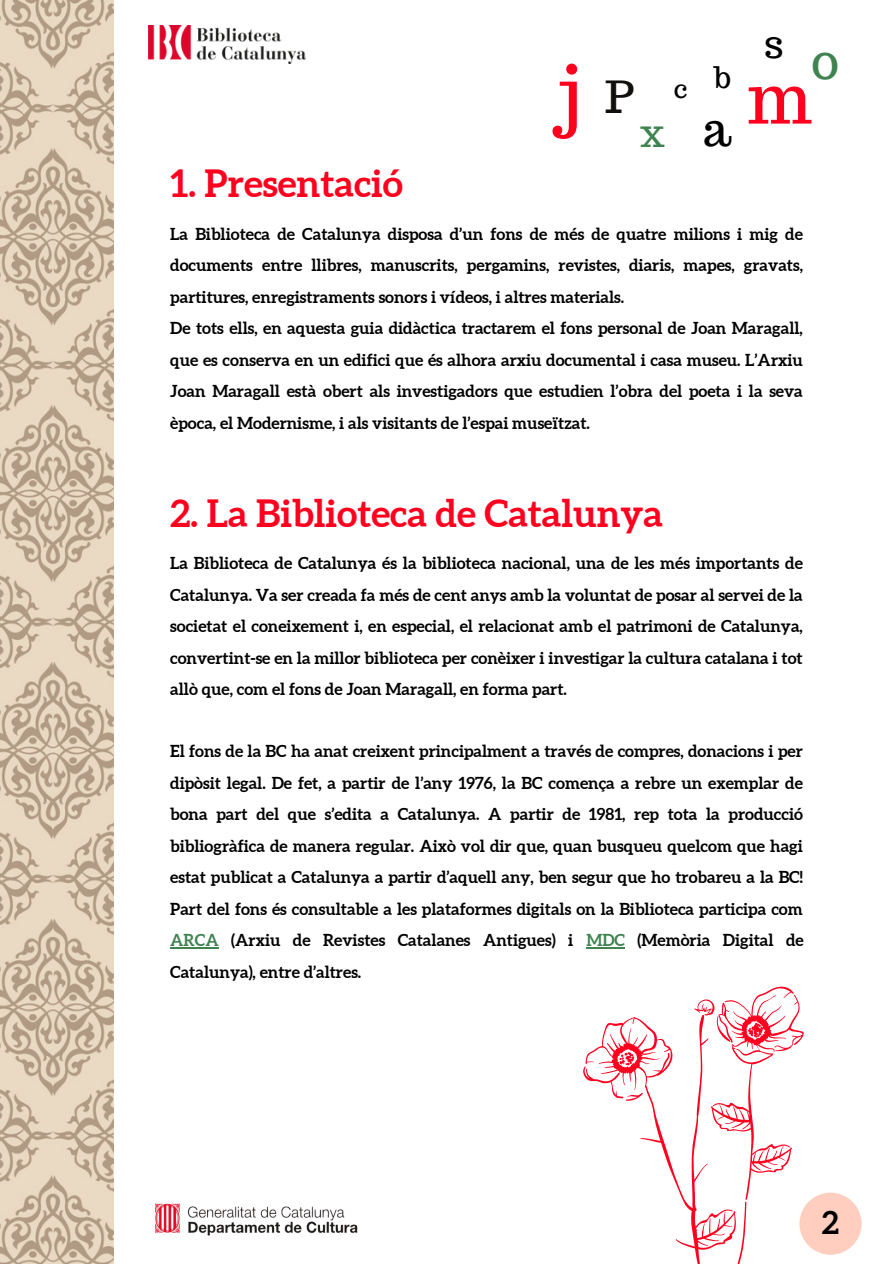
<style>
.page{position:relative;width:893px;height:1264px;background:#fff}
.page>*{position:absolute;margin:0;border:0;box-sizing:border-box;transform-origin:0 0}
.t1{font:76.05px "Trocchi";color:#ff001f}
.t2{font:68.85px "Trocchi";color:#ff001f}
.t3{font:48.45px "Trocchi";color:#3e8350}
.t4{font:46.05px "Trocchi";color:#000}
.t5{font:44.25px "Trocchi";color:#100f0d}
.t6{font:38.55px "Trocchi";color:#3e8350}
.t7{font:38.55px "Trocchi";color:#000}
.t8{font:700 37.65px "Aleo";color:#ff001f}
.t9{font:700 31.65px "Aleo";color:#000}
.t10{font:29.1px "Trocchi";color:#000}
.t11{font:25.05px "Trocchi";color:#000}
.t12{font:700 16.5px/31.5px "Aleo";color:#000;text-align:justify}
.s1{color:#3e8350}
</style>
<div class="page">
<hr style="left:170px;top:947px;width:49px;height:1px;background:#3e8350">
<hr style="left:586px;top:947px;width:39px;height:1px;background:#3e8350">
<img style="left:0;top:0;width:114px;height:1263px">
<img style="left:148px;top:25px;width:157px;height:39px">
<img style="left:155px;top:1203px;width:203px;height:33px">
<div style="left:799px;top:1192px;width:62px;height:62px;background:#ffcebe;border-radius:50%"></div>
<svg style="left:583px;top:986px;width:220px;height:277px"></svg>
<p class="t1" style="left:557px;top:44px;width:26px">j</p>
<p class="t5" style="left:605px;top:68px;width:30px">P</p>
<p class="t6" style="left:640px;top:108px;width:26px">x</p>
<p class="t11" style="left:673px;top:73px;width:15px">c</p>
<p class="t10" style="left:714px;top:58px;width:18px">b</p>
<p class="t4" style="left:702px;top:99px;width:30px">a</p>
<p class="t7" style="left:764px;top:19px;width:21px">s</p>
<p class="t3" style="left:811px;top:29px;width:30px">o</p>
<p class="t2" style="left:747px;top:53px;width:66px">m</p>
<p class="t8" style="left:170px;top:161px;width:234px">1. Presentació</p>
<p class="t12" style="left:170px;top:218px;width:634px">La Biblioteca de Catalunya disposa d’un fons de més de quatre milions i mig de documents entre llibres, manuscrits, pergamins, revistes, diaris, mapes, gravats, partitures, enregistraments sonors i vídeos, i altres materials.</p>
<p class="t12" style="left:170px;top:312px;width:634px">De tots ells, en aquesta guia didàctica tractarem el fons personal de Joan Maragall, que es conserva en un edifici que és alhora arxiu documental i casa museu. L’Arxiu Joan Maragall està obert als investigadors que estudien l’obra del poeta i la seva època, el Modernisme, i als visitants de l’espai museïtzat.</p>
<p class="t8" style="left:170px;top:491px;width:494px">2. La Biblioteca de Catalunya</p>
<p class="t12" style="left:170px;top:547px;width:634px">La Biblioteca de Catalunya és la biblioteca nacional, una de les més importants de Catalunya. Va ser creada fa més de cent anys amb la voluntat de posar al servei de la societat el coneixement i, en especial, el relacionat amb el patrimoni de Catalunya, convertint-se en la millor biblioteca per conèixer i investigar la cultura catalana i tot allò que, com el fons de Joan Maragall, en forma part.</p>
<p class="t12" style="left:170px;top:735px;width:635px">El fons de la BC ha anat creixent principalment a través de compres, donacions i per dipòsit legal. De fet, a partir de l’any 1976, la BC comença a rebre un exemplar de bona part del que s’edita a Catalunya. A partir de 1981, rep tota la producció bibliogràfica de manera regular. Això vol dir que, quan busqueu quelcom que hagi estat publicat a Catalunya a partir d’aquell any, ben segur que ho trobareu a la BC!<br>Part del fons és consultable a les plataformes digitals on la Biblioteca participa com <span class="s1">ARCA</span> (Arxiu de Revistes Catalanes Antigues) i <span class="s1">MDC</span> (Memòria Digital de Catalunya), entre d’altres.</p>
<p class="t9" style="left:821px;top:1204px;width:19px">2</p>
</div>
